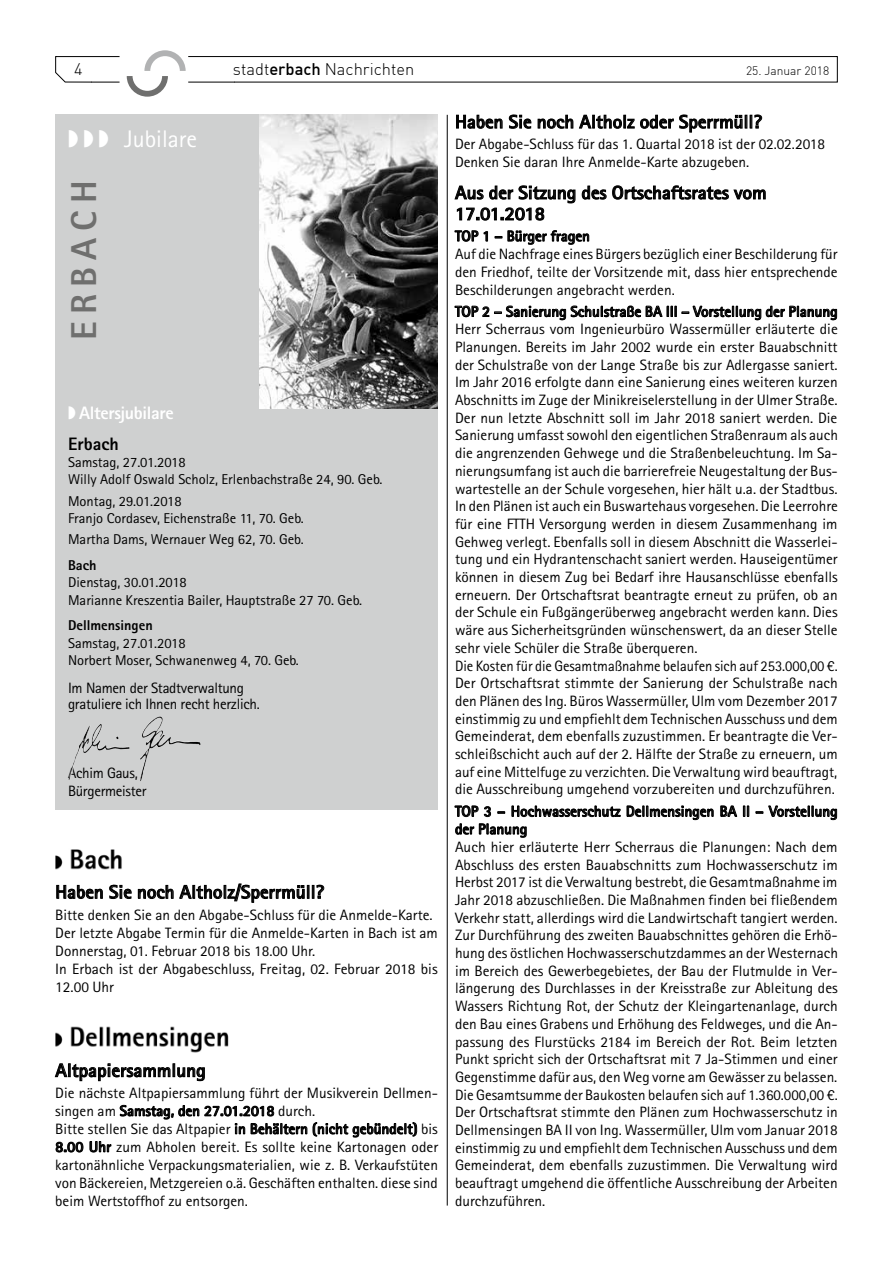
<style>
.page{position:relative;width:893px;height:1263px;background:#fff}
.page>*{position:absolute;margin:0;border:0;box-sizing:border-box;transform-origin:0 0}
.t1{font:800 36px "Rotis Sans Serif";letter-spacing:.2em;color:#6f6f6e}
.t2{font:24px "Rotis Sans Serif";color:#fff}
.t3{font:700 18.75px/21px "Rotis Sans Serif Std";color:#000}
.t4{font:800 18px/30.8px "Rotis Sans Serif";letter-spacing:-.02em;color:#fff}
.t5{font:16.5px "DIN Light";color:#000}
.t6{font:15px/17.7px "Rotis Sans Serif Std";color:#000}
.t7{font:700 15px/17.7px "Rotis Sans Serif Std";color:#000}
.t8{font:15px/15.9px "Rotis Sans Serif";letter-spacing:-.02em;color:#000}
.t9{font:14.25px/17.2px "Rotis Sans Serif Std";color:#000}
.t10{font:800 14.25px "Rotis Sans Serif";color:#000}
.t11{font:12px "DIN Light";color:#000}
.s1{font-family:"DIN Medium Alternate Medium Alternate"}
.s2{color:#000}
.s3{font-weight:700}
</style>
<div class="page">
<svg style="left:55px;top:50px;width:783px;height:47px"></svg>
<img style="left:55px;top:849px;width:67px;height:21px">
<svg style="left:57px;top:885px;width:46px;height:14px"></svg>
<svg style="left:109px;top:885px;width:22px;height:14px"></svg>
<svg style="left:138px;top:885px;width:35px;height:14px"></svg>
<svg style="left:179px;top:884px;width:145px;height:19px"></svg>
<img style="left:55px;top:1026px;width:174px;height:27px">
<svg style="left:55px;top:1063px;width:150px;height:18px"></svg>
<svg style="left:120px;top:1105px;width:187px;height:29px"></svg>
<svg style="left:313px;top:1122px;width:104px;height:16px"></svg>
<svg style="left:56px;top:1142px;width:27px;height:10px"></svg>
<svg style="left:90px;top:1141px;width:21px;height:11px"></svg>
<hr style="left:447px;top:115px;width:1px;height:1090px;background:#000">
<div style="left:55px;top:115px;width:383px;height:695px;background:#cfd0d0"></div>
<img style="left:259px;top:115px;width:179px;height:294px">
<img style="left:140px;top:730px;width:60px;height:51px">
<svg style="left:456px;top:115px;width:46px;height:14px"></svg>
<svg style="left:509px;top:115px;width:22px;height:14px"></svg>
<svg style="left:538px;top:115px;width:35px;height:14px"></svg>
<svg style="left:579px;top:115px;width:55px;height:14px"></svg>
<svg style="left:640px;top:115px;width:122px;height:17px"></svg>
<svg style="left:582px;top:186px;width:24px;height:13px"></svg>
<svg style="left:612px;top:185px;width:153px;height:14px"></svg>
<svg style="left:455px;top:185px;width:120px;height:35px"></svg>
<svg style="left:455px;top:230px;width:23px;height:12px"></svg>
<svg style="left:484px;top:231px;width:4px;height:10px"></svg>
<svg style="left:495px;top:236px;width:7px;height:2px"></svg>
<svg style="left:508px;top:230px;width:81px;height:15px"></svg>
<svg style="left:455px;top:305px;width:221px;height:15px"></svg>
<svg style="left:682px;top:306px;width:155px;height:14px"></svg>
<svg style="left:455px;top:806px;width:23px;height:11px"></svg>
<svg style="left:484px;top:806px;width:7px;height:11px"></svg>
<svg style="left:512px;top:806px;width:109px;height:11px"></svg>
<svg style="left:627px;top:806px;width:86px;height:14px"></svg>
<svg style="left:721px;top:805px;width:16px;height:12px"></svg>
<svg style="left:743px;top:806px;width:6px;height:10px"></svg>
<svg style="left:756px;top:806px;width:81px;height:14px"></svg>
<svg style="left:455px;top:823px;width:72px;height:15px"></svg>
<p class="t5" style="left:74px;top:59px;width:10px">4</p>
<p class="t5" style="left:233px;top:59px;width:183px">stadt<span class="s1">erbach</span> Nachrichten</p>
<p class="t11" style="left:746px;top:64px;width:85px">25. Januar 2018</p>
<h2 class="t2" style="left:68px;top:125px;width:131px">◗ ◗ ◗ Jubilare</h2>
<h1 class="t1" style="left:61px;top:340px;width:161px;rotate:-90deg">ERBACH</h1>
<p class="t4" style="left:68px;top:397px;width:107px">◗ Altersjubilare<br><span class="s2">Erbach</span></p>
<p class="t9" style="left:68px;top:453px;width:316px">Samstag, 27.01.2018<br>Willy Adolf Oswald Scholz, Erlenbachstraße 24, 90. Geb.</p>
<p class="t9" style="left:68px;top:492px;width:237px">Montag, 29.01.2018<br>Franjo Cordasev, Eichenstraße 11, 70. Geb.</p>
<p class="t9" style="left:68px;top:531px;width:237px">Martha Dams, Wernauer Weg 62, 70. Geb.</p>
<p class="t10" style="left:68px;top:556px;width:30px">Bach</p>
<p class="t9" style="left:68px;top:574px;width:296px">Dienstag, 30.01.2018<br>Marianne Kreszentia Bailer, Hauptstraße 27 70. Geb.</p>
<p class="t10" style="left:68px;top:616px;width:86px">Dellmensingen</p>
<p class="t9" style="left:68px;top:634px;width:232px">Samstag, 27.01.2018<br>Norbert Moser, Schwanenweg 4, 70. Geb.</p>
<p class="t8" style="left:68px;top:679px;width:193px">Im Namen der Stadtverwaltung gratuliere ich Ihnen recht herzlich.</p>
<p class="t8" style="left:68px;top:764px;width:80px;line-height:18px">Achim Gaus,<br>Bürgermeister</p>
<p class="t3" style="left:55px;top:881px;width:270px">Haben Sie noch Altholz/Sperrmüll?</p>
<p class="t6" style="left:55px;top:905px;width:384px">Bitte denken Sie an den Abgabe-Schluss für die Anmelde-Karte.<br>Der letzte Abgabe Termin für die Anmelde-Karten in Bach ist am Donnerstag, 01. Februar 2018 bis 18.00 Uhr.<br>In Erbach ist der Abgabeschluss, Freitag, 02. Februar 2018 bis 12.00 Uhr</p>
<p class="t3" style="left:55px;top:1059px;width:152px">Altpapiersammlung</p>
<p class="t6" style="left:55px;top:1084px;width:384px">Die nächste Altpapiersammlung führt der Musikverein Dellmen&shy;singen am <span class="s3">Samstag, den 27.01.2018</span> durch.<br>Bitte stellen Sie das Altpapier <span class="s3">in Behältern (nicht gebündelt)</span> bis <span class="s3">8.00 Uhr</span> zum Abholen bereit. Es sollte keine Kartonagen oder kartonähnliche Verpackungsmaterialien, wie z. B. Verkaufstüten von Bäckereien, Metzgereien o.ä. Geschäften enthalten. diese sind beim Wertstoffhof zu entsorgen.</p>
<p class="t3" style="left:455px;top:111px;width:308px">Haben Sie noch Altholz oder Sperrmüll?</p>
<p class="t6" style="left:455px;top:135px;width:372px">Der Abgabe-Schluss für das 1. Quartal 2018 ist der 02.02.2018<br>Denken Sie daran Ihre Anmelde-Karte abzugeben.</p>
<p class="t3" style="left:455px;top:182px;width:313px">Aus der Sitzung des Ortschaftsrates vom<br>17.01.2018</p>
<p class="t7" style="left:455px;top:227px;width:136px">TOP 1 – Bürger fragen</p>
<p class="t6" style="left:455px;top:245px;width:384px;text-align:justify">Auf die Nachfrage eines Bürgers bezüglich einer Beschilderung für den Friedhof, teilte der Vorsitzende mit, dass hier entsprechende Beschilderungen angebracht werden.</p>
<p class="t7" style="left:455px;top:302px;width:384px">TOP 2 – Sanierung Schulstraße BA III – Vorstellung der Planung</p>
<p class="t6" style="left:455px;top:320px;width:384px">Herr Scherraus vom Ingenieurbüro Wassermüller erläuterte die Planungen. Bereits im Jahr 2002 wurde ein erster Bauabschnitt der Schulstraße von der Lange Straße bis zur Adlergasse saniert.<br>Im Jahr 2016 erfolgte dann eine Sanierung eines weiteren kurzen Abschnitts im Zuge der Minikreiselerstellung in der Ulmer Straße.<br>Der nun letzte Abschnitt soll im Jahr 2018 saniert werden. Die Sanierung umfasst sowohl den eigentlichen Straßenraum als auch die angrenzenden Gehwege und die Straßenbeleuchtung. Im Sa&shy;nierungsumfang ist auch die barrierefreie Neugestaltung der Bus&shy;wartestelle an der Schule vorgesehen, hier hält u.a. der Stadtbus.<br>In den Plänen ist auch ein Buswartehaus vorgesehen. Die Leerrohre für eine FTTH Versorgung werden in diesem Zusammenhang im Gehweg verlegt. Ebenfalls soll in diesem Abschnitt die Wasserlei&shy;tung und ein Hydrantenschacht saniert werden. Hauseigentümer können in diesem Zug bei Bedarf ihre Hausanschlüsse ebenfalls erneuern. Der Ortschaftsrat beantragte erneut zu prüfen, ob an der Schule ein Fußgängerüberweg angebracht werden kann. Dies wäre aus Sicherheitsgründen wünschenswert, da an dieser Stelle sehr viele Schüler die Straße überqueren.<br>Die Kosten für die Gesamtmaßnahme belaufen sich auf 253.000,00 €.<br>Der Ortschaftsrat stimmte der Sanierung der Schulstraße nach den Plänen des Ing. Büros Wassermüller, Ulm vom Dezember 2017 einstimmig zu und empfiehlt dem Technischen Ausschuss und dem Gemeinderat, dem ebenfalls zuzustimmen. Er beantragte die Ver&shy;schleißschicht auch auf der 2. Hälfte der Straße zu erneuern, um auf eine Mittelfuge zu verzichten. Die Verwaltung wird beauftragt, die Ausschreibung umgehend vorzubereiten und durchzuführen.</p>
<p class="t7" style="left:455px;top:802px;width:384px">TOP 3 – Hochwasserschutz Dellmensingen BA II – Vorstellung der Planung</p>
<p class="t6" style="left:455px;top:838px;width:384px;text-align:justify">Auch hier erläuterte Herr Scherraus die Planungen: Nach dem Abschluss des ersten Bauabschnitts zum Hochwasserschutz im Herbst 2017 ist die Verwaltung bestrebt, die Gesamtmaßnahme im Jahr 2018 abzuschließen. Die Maßnahmen finden bei fließendem Verkehr statt, allerdings wird die Landwirtschaft tangiert werden.<br>Zur Durchführung des zweiten Bauabschnittes gehören die Erhö&shy;hung des östlichen Hochwasserschutzdammes an der Westernach im Bereich des Gewerbegebietes, der Bau der Flutmulde in Ver&shy;längerung des Durchlasses in der Kreisstraße zur Ableitung des Wassers Richtung Rot, der Schutz der Kleingartenanlage, durch den Bau eines Grabens und Erhöhung des Feldweges, und die An&shy;passung des Flurstücks 2184 im Bereich der Rot. Beim letzten Punkt spricht sich der Ortschaftsrat mit 7 Ja-Stimmen und einer Gegenstimme dafür aus, den Weg vorne am Gewässer zu belassen.<br>Die Gesamtsumme der Baukosten belaufen sich auf 1.360.000,00 €.<br>Der Ortschaftsrat stimmte den Plänen zum Hochwasserschutz in Dellmensingen BA II von Ing. Wassermüller, Ulm vom Januar 2018 einstimmig zu und empfiehlt dem Technischen Ausschuss und dem Gemeinderat, dem ebenfalls zuzustimmen. Die Verwaltung wird beauftragt umgehend die öffentliche Ausschreibung der Arbeiten durchzuführen.</p>
</div>
